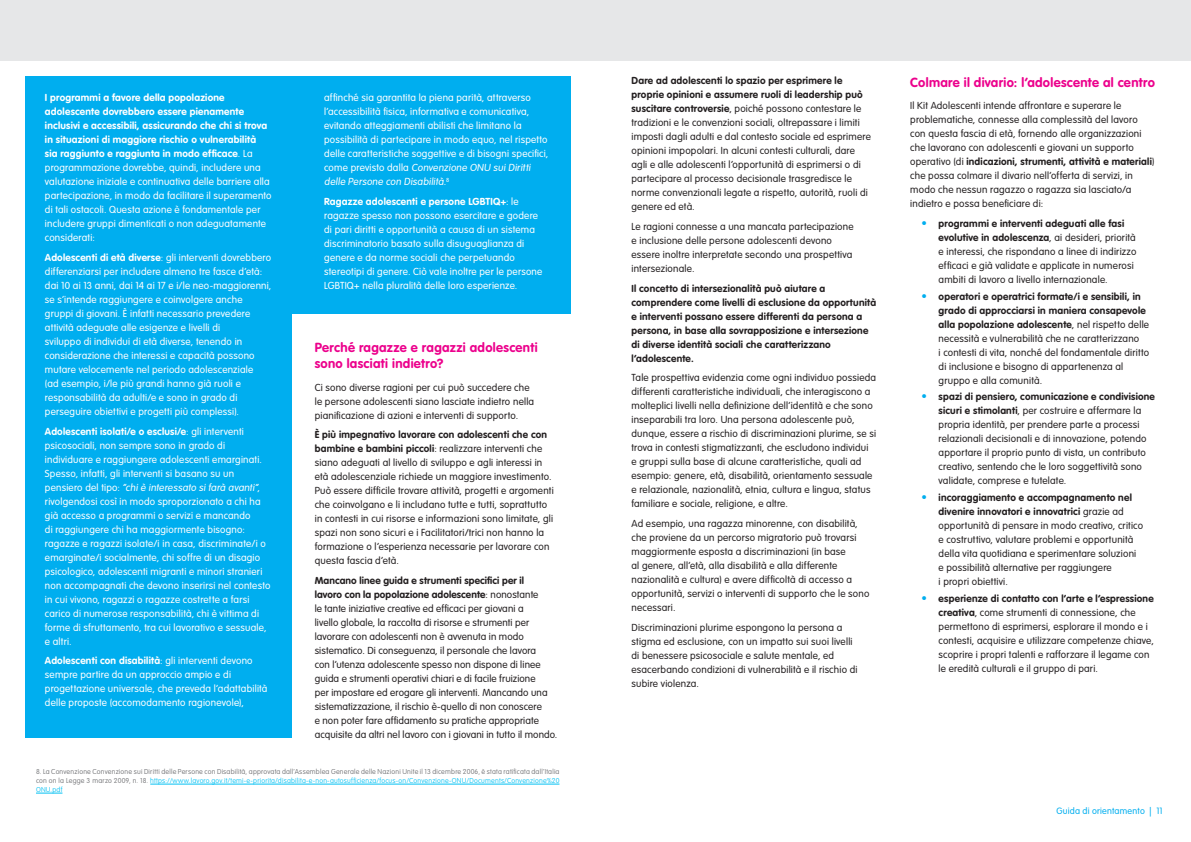
<style>
.page{position:relative;width:1191px;height:842px;background:#fff}
.page>*{position:absolute;margin:0;border:0;box-sizing:border-box;transform-origin:0 0}
.t1{font:700 13px/16px "VAG Rounded Std";letter-spacing:.025em;color:#ec008c}
.t2{font:300 10px/14px "VAG Rounded Std";letter-spacing:.02em;color:#231f20}
.t3{font:300 10px/14px "VAG Rounded Std";letter-spacing:.02em;color:#fff}
.t4{font:700 10px/14px "VAG Rounded Std";letter-spacing:.02em;color:#231f20}
.t5{font:300 9px "VAG Rounded Std";letter-spacing:.025em;color:#00aeef}
.t6{font:100 7px/9px "VAG Rounded Std";letter-spacing:.03em;color:#6d6e71;text-align:justify}
.s1{font-weight:700}
.s2{color:#00c0f3}
.s3{font-weight:700;font-size:11px;color:#00aeef}
</style>
<div class="page">
<div style="left:0;top:0;width:1191px;height:60px;background:#e6e7e8"></div>
<div style="left:25px;top:77px;width:267px;height:661px;background:#00aeef"></div>
<div style="left:304px;top:77px;width:267px;height:237px;background:#00aeef"></div>
<div style="left:292px;top:77px;width:16px;height:237px;background:#00aeef"></div>
<hr style="left:150px;top:784px;width:409px;height:1px;background:#00c0f3">
<svg style="left:36px;top:793px;width:26px;height:1px"></svg>
<p class="t3" style="left:45px;top:91px;width:228px"><span class="s1">I programmi a favore della popolazione adolescente dovrebbero essere pienamente inclusivi e accessibili, assicurando che chi si trova in situazioni di maggiore rischio o vulnerabilità<br>sia raggiunto e raggiunta in modo efficace</span>. La programmazione dovrebbe, quindi, includere una valutazione iniziale e continuativa delle barriere alla partecipazione, in modo da facilitare il superamento di tali ostacoli. Questa azione è fondamentale per includere gruppi dimenticati o non adeguatamente considerati:</p>
<p class="t3" style="left:45px;top:251px;width:228px"><span class="s1">Adolescenti di età diverse</span>: gli interventi dovrebbero differenziarsi per includere almeno tre fasce d’età: dai 10 ai 13 anni, dai 14 ai 17 e i/le neo-maggiorenni, se s’intende raggiungere e coinvolgere anche gruppi di giovani. È infatti necessario prevedere attività adeguate alle esigenze e livelli di<br>sviluppo di individui di età diverse, tenendo in considerazione che interessi e capacità possono mutare velocemente nel periodo adolescenziale<br>(ad esempio, i/le più grandi hanno già ruoli e responsabilità da adulti/e e sono in grado di perseguire obiettivi e progetti più complessi).</p>
<p class="t3" style="left:45px;top:424px;width:227px"><span class="s1">Adolescenti isolati/e o esclusi/e</span>: gli interventi psicosociali, non sempre sono in grado di individuare e raggiungere adolescenti emarginati.<br>Spesso, infatti, gli interventi si basano su un<br>p e n s i e ro d e l t i p o: “chi è interessato si farà avanti”, rivolgendosi così in modo sproporzionato a chi ha già accesso a programmi o servizi e mancando<br>di raggiungere chi ha maggiormente bisogno: ragazze e ragazzi isolate/i in casa, discriminate/i o emarginate/i socialmente, chi soffre di un disagio psicologico, adolescenti migranti e minori stranieri non accompagnati che devono inserirsi nel contesto in cui vivono, ragazzi o ragazze costrette a farsi carico di numerose responsabilità, chi è vittima di forme di sfruttamento, tra cui lavorativo e sessuale, e altri.</p>
<p class="t3" style="left:45px;top:654px;width:224px"><span class="s1">Adolescenti con disabilità</span>: gli interventi devono sempre partire da un approccio ampio e di progettazione universale, che preveda l’adattabilità delle proposte (accomodamento ragionevole),</p>
<p class="t3" style="left:324px;top:91px;width:226px">affinché sia garantita la piena parità, attraverso l’accessibilità fisica, informativa e comunicativa, evitando atteggiamenti abilisti che limitano la possibilità di partecipare in modo equo, nel rispetto delle caratteristiche soggettive e di bisogni specifici, co m e p rev i sto d a l l a Convenzione ONU sui Diritti delle Persone con Disabilità.<sup>8</sup></p>
<p class="t3" style="left:324px;top:195px;width:220px"><span class="s1">Ragazze adolescenti e persone LGBTIQ+</span>: le ragazze spesso non possono esercitare e godere di pari diritti e opportunità a causa di un sistema discriminatorio basato sulla disuguaglianza di genere e da norme sociali che perpetuando stereotipi di genere. Ciò vale inoltre per le persone LGBTIQ+ nella pluralità delle loro esperienze.</p>
<h1 class="t1" style="left:315px;top:340px;width:224px">Perché ragazze e ragazzi adolescenti sono lasciati indietro?</h1>
<p class="t2" style="left:315px;top:380px;width:221px">Ci sono diverse ragioni per cui può succedere che le persone adolescenti siano lasciate indietro nella pianificazione di azioni e interventi di supporto.</p>
<p class="t2" style="left:315px;top:428px;width:240px"><span class="s1">È più impegnativo lavorare con adolescenti che con bambine e bambini piccoli</span>: realizzare interventi che siano adeguati al livello di sviluppo e agli interessi in età adolescenziale richiede un maggiore investimento.<br>Può essere difficile trovare attività, progetti e argomenti che coinvolgano e li includano tutte e tutti, soprattutto in contesti in cui risorse e informazioni sono limitate, gli spazi non sono sicuri e i Facilitatori/trici non hanno la formazione o l’esperienza necessarie per lavorare con questa fascia d’età.</p>
<p class="t2" style="left:315px;top:574px;width:244px"><span class="s1">Mancano linee guida e strumenti specifici per il<br>lavoro con la popolazione adolescente</span>: nonostante<br>le tante iniziative creative ed efficaci per giovani a<br>livello globale, la raccolta di risorse e strumenti per lavorare con adolescenti non è avvenuta in modo sistematico. Di conseguenza, il personale che lavora<br>con l’utenza adolescente spesso non dispone di linee guida e strumenti operativi chiari e di facile fruizione<br>per impostare ed erogare gli interventi. Mancando una sistematizzazione, il rischio è-quello di non conoscere<br>e non poter fare affidamento su pratiche appropriate acquisite da altri nel lavoro con i giovani in tutto il mondo.</p>
<p class="t6" style="left:36px;top:768px;width:525px">8. La Convenzione Convenzione sui Diritti delle Persone con Disabilità, approvata dall’Assemblea Generale delle Nazioni Unite il 13 dicembre 2006, è stata ratificata dall’Italia con on la Legge 3 marzo 2009, n. 18. <span class="s2">https://www.lavoro.gov.it/temi-e-priorita/disabilita-e-non-autosufficienza/focus-on/Convenzione-ONU/Documents/Convenzione%20<br>ONU.pdf</span></p>
<p class="t2" style="left:631px;top:74px;width:241px"><span class="s1">Dare ad adolescenti lo spazio per esprimere le proprie opinioni e assumere ruoli di leadership può suscitare controversie</span>, poiché possono contestare le tradizioni e le convenzioni sociali, oltrepassare i limiti imposti dagli adulti e dal contesto sociale ed esprimere opinioni impopolari. In alcuni contesti culturali, dare agli e alle adolescenti l’opportunità di esprimersi o di partecipare al processo decisionale trasgredisce le norme convenzionali legate a rispetto, autorità, ruoli di genere ed età.</p>
<p class="t2" style="left:631px;top:220px;width:224px">Le ragioni connesse a una mancata partecipazione e inclusione delle persone adolescenti devono essere inoltre interpretate secondo una prospettiva intersezionale.</p>
<p class="t4" style="left:631px;top:281px;width:246px">Il concetto di intersezionalità può aiutare a comprendere come livelli di esclusione da opportunità e interventi possano essere differenti da persona a persona, in base alla sovrapposizione e intersezione di diverse identità sociali che caratterizzano l’adolescente.</p>
<p class="t2" style="left:631px;top:371px;width:246px">Tale prospettiva evidenzia come ogni individuo possieda differenti caratteristiche individuali, che interagiscono a molteplici livelli nella definizione dell’identità e che sono inseparabili tra loro. Una persona adolescente può, dunque, essere a rischio di discriminazioni plurime, se si trova in contesti stigmatizzanti, che escludono individui<br>e gruppi sulla base di alcune caratteristiche, quali ad esempio: genere, età, disabilità, orientamento sessuale e relazionale, nazionalità, etnia, cultura e lingua, status familiare e sociale, religione, e altre.</p>
<p class="t2" style="left:631px;top:517px;width:239px">Ad esempio, una ragazza minorenne, con disabilità, che proviene da un percorso migratorio può trovarsi maggiormente esposta a discriminazioni (in base<br>al genere, all’età, alla disabilità e alla differente nazionalità e cultura) e avere difficoltà di accesso a opportunità, servizi o interventi di supporto che le sono necessari.</p>
<p class="t2" style="left:631px;top:620px;width:227px">Discriminazioni plurime espongono la persona a stigma ed esclusione, con un impatto sui suoi livelli di benessere psicosociale e salute mentale, ed esacerbando condizioni di vulnerabilità e il rischio di subire violenza.</p>
<h1 class="t1" style="left:910px;top:74px;width:246px">Colmare il divario: l’adolescente al centro</h1>
<p class="t2" style="left:910px;top:99px;width:246px">Il Kit Adolescenti intende affrontare e superare le problematiche, connesse alla complessità del lavoro con questa fascia di età, fornendo alle organizzazioni che lavorano con adolescenti e giovani un supporto operativo (di <span class="s1">indicazioni, strumenti, attività e materiali</span>) che possa colmare il divario nell’offerta di servizi, in modo che nessun ragazzo o ragazza sia lasciato/a indietro e possa beneficiare di:</p>
<p class="t2" style="left:938px;top:217px;width:199px;text-indent:-17px"><span class="s3">•</span> <span class="s1">programmi e interventi adeguati alle fasi evolutive in adolescenza</span>, ai desideri, priorità e interessi, che rispondano a linee di indirizzo efficaci e già validate e applicate in numerosi ambiti di lavoro a livello internazionale.</p>
<p class="t2" style="left:938px;top:289px;width:212px;text-indent:-17px"><span class="s3">•</span> <span class="s1">operatori e operatrici formate/i e sensibili, in grado di approcciarsi in maniera consapevole alla popolazione adolescente</span>, nel rispetto delle necessità e vulnerabilità che ne caratterizzano<br>i contesti di vita, nonché del fondamentale diritto di inclusione e bisogno di appartenenza al gruppo e alla comunità.</p>
<p class="t2" style="left:938px;top:390px;width:218px;text-indent:-17px"><span class="s3">•</span> <span class="s1">spazi di pensiero, comunicazione e condivisione sicuri e stimolanti</span>, per costruire e affermare la propria identità, per prendere parte a processi relazionali decisionali e di innovazione, potendo apportare il proprio punto di vista, un contributo creativo, sentendo che le loro soggettività sono validate, comprese e tutelate.</p>
<p class="t2" style="left:938px;top:491px;width:206px;text-indent:-17px"><span class="s3">•</span> <span class="s1">incoraggiamento e accompagnamento nel divenire innovatori e innovatrici</span> grazie ad opportunità di pensare in modo creativo, critico e costruttivo, valutare problemi e opportunità della vita quotidiana e sperimentare soluzioni e possibilità alternative per raggiungere<br>i propri obiettivi.</p>
<p class="t2" style="left:938px;top:592px;width:217px;text-indent:-17px"><span class="s3">•</span> <span class="s1">esperienze di contatto con l’arte e l’espressione creativa</span>, come strumenti di connessione, che permettono di esprimersi, esplorare il mondo e i contesti, acquisire e utilizzare competenze chiave, scoprire i propri talenti e rafforzare il legame con le eredità culturali e il gruppo di pari.</p>
<p class="t5" style="left:1056px;top:805px;width:108px">Guida di orientamento | 11</p>
</div>
